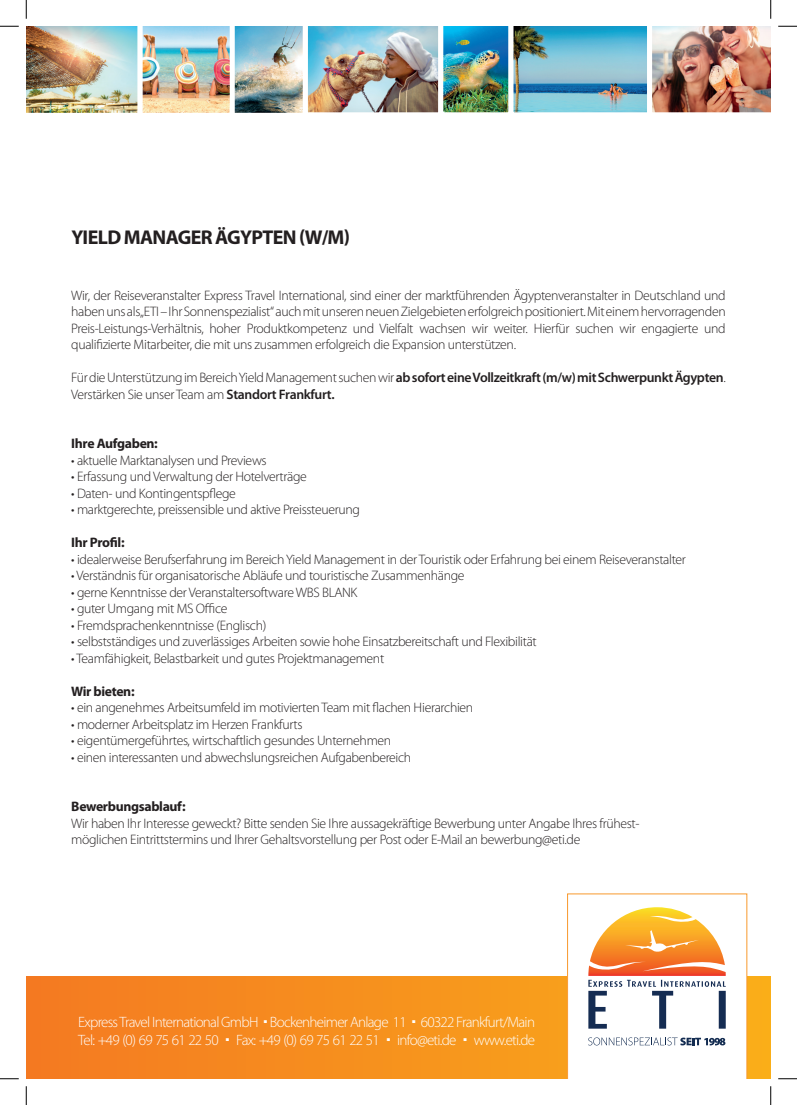
<style>
.page{position:relative;width:797px;height:1105px;background:#fff}
.page>*{position:absolute;margin:0;border:0;box-sizing:border-box;transform-origin:0 0}
.t1{font:700 20px "Myriad Pro";letter-spacing:-.03em;color:#231f20}
.t2{font:300 15px/18px "Myriad Pro";letter-spacing:-.05em;color:#fff}
.t3{font:300 13.75px/16.5px "Myriad Pro";letter-spacing:-.025em;color:#231f20}
.t4{font:700 13.75px "Myriad Pro";letter-spacing:-.025em;color:#231f20}
.s1{font-weight:600}
</style>
<div class="page">
<svg style="left:26px;top:976px;width:744px;height:103px;background:#f68d1e"></svg>
<img style="left:26px;top:26px;width:744px;height:87px">
<svg style="left:567px;top:894px;width:180px;height:185px"></svg>
<svg style="left:0;top:25px;width:19px;height:2px"></svg>
<svg style="left:778px;top:25px;width:19px;height:2px"></svg>
<svg style="left:0;top:1078px;width:19px;height:1px"></svg>
<svg style="left:778px;top:1078px;width:19px;height:1px"></svg>
<svg style="left:25px;top:0;width:2px;height:19px"></svg>
<svg style="left:25px;top:1086px;width:2px;height:19px"></svg>
<svg style="left:770px;top:0;width:1px;height:19px"></svg>
<svg style="left:770px;top:1086px;width:1px;height:19px"></svg>
<h1 class="t1" style="left:71px;top:224px;width:280px">YIELD MANAGER ÄGYPTEN (W/M)</h1>
<p class="t3" style="left:71px;top:287px;width:656px;text-align:justify">Wir, der Reiseveranstalter Express Travel International, sind einer der marktführenden Ägyptenveranstalter in Deutschland und haben uns als „ETI – Ihr Sonnenspezialist“ auch mit unseren neuen Zielgebieten erfolgreich positioniert. Mit einem hervorragenden Preis-Leistungs-Verhältnis, hoher Produktkompetenz und Vielfalt wachsen wir weiter. Hierfür suchen wir engagierte und qualifizierte Mitarbeiter, die mit uns zusammen erfolgreich die Expansion unterstützen.</p>
<p class="t3" style="left:71px;top:369px;width:656px">Für die Unterstützung im Bereich Yield Management suchen wir <span class="s1">ab sofort eine Vollzeitkraft (m/w) mit Schwerpunkt Ägypten</span>.<br>Verstärken Sie unser Team am <span class="s1">Standort Frankfurt.</span></p>
<p class="t4" style="left:71px;top:434px;width:88px">Ihre Aufgaben:</p>
<p class="t3" style="left:71px;top:452px;width:197px">• aktuelle Marktanalysen und Previews</p>
<p class="t3" style="left:71px;top:468px;width:237px">• Erfassung und Verwaltung der Hotelverträge</p>
<p class="t3" style="left:71px;top:485px;width:166px">• Daten- und Kontingentspflege</p>
<p class="t3" style="left:71px;top:501px;width:290px">• marktgerechte, preissensible und aktive Preissteuerung</p>
<p class="t4" style="left:71px;top:533px;width:55px">Ihr Profil:</p>
<p class="t3" style="left:71px;top:551px;width:616px">• idealerweise Berufserfahrung im Bereich Yield Management in der Touristik oder Erfahrung bei einem Reiseveranstalter</p>
<p class="t3" style="left:71px;top:567px;width:395px">• Verständnis für organisatorische Abläufe und touristische Zusammenhänge</p>
<p class="t3" style="left:71px;top:584px;width:288px">• gerne Kenntnisse der Veranstaltersoftware WBS BLANK</p>
<p class="t3" style="left:71px;top:600px;width:158px">• guter Umgang mit MS Office</p>
<p class="t3" style="left:71px;top:617px;width:196px">• Fremdsprachenkenntnisse (Englisch)</p>
<p class="t3" style="left:71px;top:633px;width:467px">• selbstständiges und zuverlässiges Arbeiten sowie hohe Einsatzbereitschaft und Flexibilität</p>
<p class="t3" style="left:71px;top:650px;width:314px">• Teamfähigkeit, Belastbarkeit und gutes Projektmanagement</p>
<p class="t4" style="left:71px;top:682px;width:65px">Wir bieten:</p>
<p class="t3" style="left:71px;top:699px;width:403px">• ein angenehmes Arbeitsumfeld im motivierten Team mit flachen Hierarchien</p>
<p class="t3" style="left:71px;top:716px;width:233px">• moderner Arbeitsplatz im Herzen Frankfurts</p>
<p class="t3" style="left:71px;top:732px;width:321px">• eigentümergeführtes, wirtschaftlich gesundes Unternehmen</p>
<p class="t3" style="left:71px;top:749px;width:341px">• einen interessanten und abwechslungsreichen Aufgabenbereich</p>
<p class="t4" style="left:71px;top:797px;width:116px">Bewerbungsablauf:</p>
<p class="t3" style="left:71px;top:815px;width:569px">Wir haben Ihr Interesse geweckt? Bitte senden Sie Ihre aussagekräftige Bewerbung unter Angabe Ihres frühest&shy;möglichen Eintrittstermins und Ihrer Gehaltsvorstellung per Post oder E-Mail an bewerbung@eti.de</p>
<p class="t2" style="left:78px;top:1012px;width:458px">Express Travel International GmbH Bockenheimer Anlage 11 60322 Frankfurt/Main<br>Tel: +49 (0) 69 75 61 22 50 Fax: +49 (0) 69 75 61 22 51 info@eti.de www.eti.de</p>
</div>
